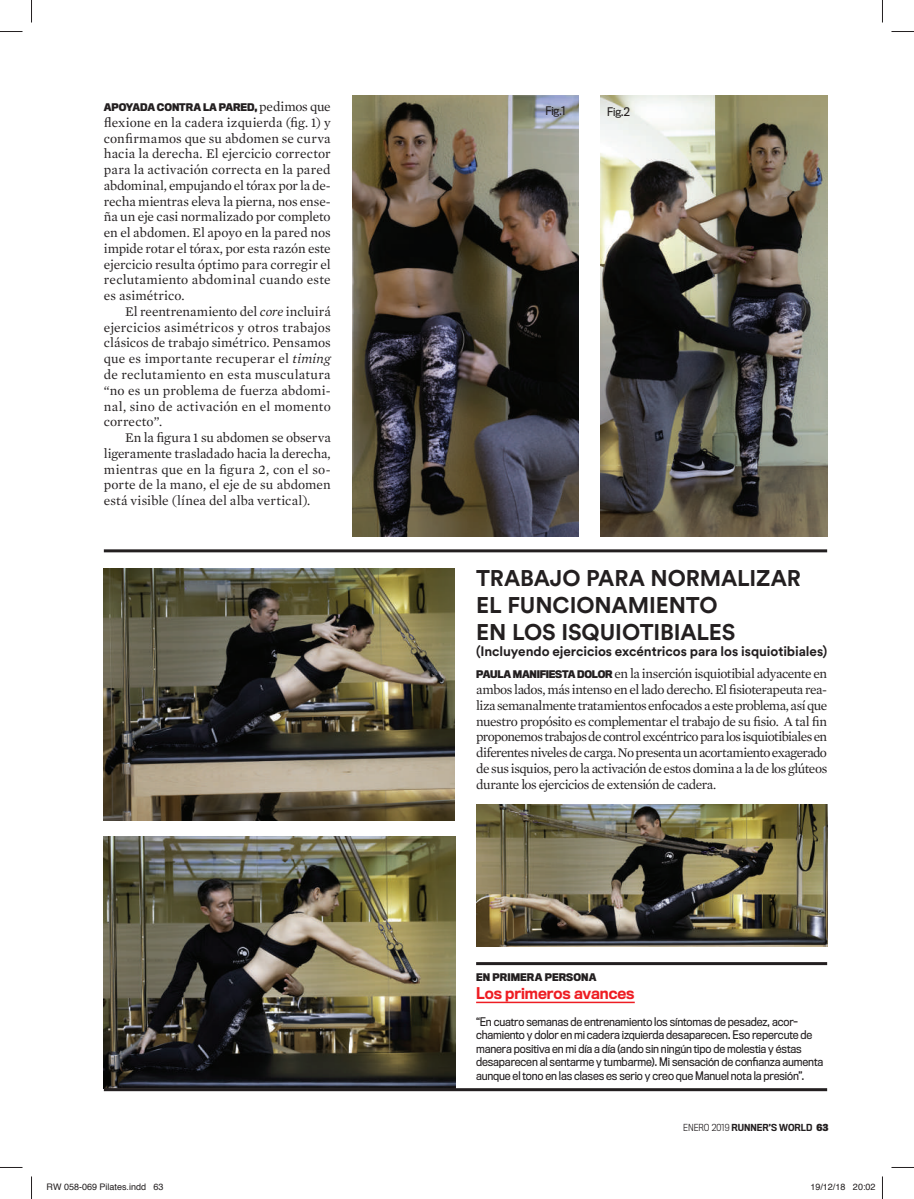
<style>
.page{position:relative;width:914px;height:1199px;background:#fff}
.page>*{position:absolute;margin:0;border:0;box-sizing:border-box;transform-origin:0 0}
.t1{font:700 22.5px/27px "Circular Std";letter-spacing:-.005em;color:#231f20}
.t2{font:500 15px "Titling Gothic FB Narrow";color:#ee1d23}
.t3{font:13.5px/15.8px "Mercury Text G1";letter-spacing:.005em;color:#231f20;text-align:justify}
.t4{font:700 13.5px "Circular Std";letter-spacing:-.005em;color:#231f20}
.t5{font:10.95px/13.5px "Titling Gothic FB Narrow";letter-spacing:-.01em;color:#231f20}
.t6{font:700 9.75px "Titling Gothic FB Narrow";color:#231f20}
.t7{font:9px "Helvetica";color:#231f20}
.t8{font:500 9px "Titling Gothic FB Narrow";color:#231f20}
.s1{font-family:"Mercury Text G1";font-weight:400;font-size:13.5px}
.s2{font-style:italic}
.s3{font-family:"Titling Gothic FB Narrow";font-weight:700;font-size:9.75px}
.s4{font-weight:300}
.s5{font-weight:700}
</style>
<div class="page">
<hr style="left:476px;top:1001px;width:158px;height:2px;background:#ee1d23">
<img style="left:352px;top:95px;width:227px;height:441px">
<img style="left:600px;top:95px;width:227px;height:441px">
<img style="left:104px;top:568px;width:351px;height:252px">
<img style="left:104px;top:836px;width:351px;height:252px">
<img style="left:476px;top:804px;width:351px;height:142px">
<hr style="left:104px;top:549px;width:723px;height:3px;background:#231f20">
<hr style="left:476px;top:962px;width:351px;height:3px;background:#231f20">
<hr style="left:104px;top:1088px;width:723px;height:3px;background:#231f20">
<svg style="left:0;top:31px;width:22px;height:1px"></svg>
<svg style="left:891px;top:31px;width:22px;height:1px"></svg>
<svg style="left:0;top:1167px;width:22px;height:1px"></svg>
<svg style="left:891px;top:1167px;width:22px;height:1px"></svg>
<svg style="left:31px;top:0;width:1px;height:22px"></svg>
<svg style="left:31px;top:1176px;width:1px;height:22px"></svg>
<svg style="left:882px;top:0;width:1px;height:22px"></svg>
<svg style="left:882px;top:1176px;width:1px;height:22px"></svg>
<p class="t6" style="left:104px;top:102px;width:228px">APOYADA CONTRA LA PARED, <span class="s1">pedimos que</span></p>
<p class="t3" style="left:104px;top:114px;width:228px">flexione en la cadera izquierda (fig. 1) y confirmamos que su abdomen se curva hacia la derecha. El ejercicio corrector para la activación correcta en la pared abdominal, empujando el tórax por la de&shy;recha mientras eleva la pierna, nos ense&shy;ña un eje casi normalizado por completo en el abdomen. El apoyo en la pared nos impide rotar el tórax, por esta razón este ejercicio resulta óptimo para corregir el reclutamiento abdominal cuando este es asimétrico.</p>
<p class="t3" style="left:104px;top:303px;width:228px;text-indent:21px">El reentrenamiento del <span class="s2">core</span> incluirá ejercicios asimétricos y otros trabajos clásicos de trabajo simétrico. Pensamos que es importante recuperar el <span class="s2">timing </span>de reclutamiento en esta musculatura “no es un problema de fuerza abdomi&shy;nal, sino de activación en el momento correcto”.</p>
<p class="t3" style="left:104px;top:429px;width:228px;text-indent:21px">En la figura 1 su abdomen se observa ligeramente trasladado hacia la derecha, mientras que en la figura 2, con el so&shy;porte de la mano, el eje de su abdomen está visible (línea del alba vertical).</p>
<p class="t5" style="left:545px;top:105px;width:22px">Fig.1</p>
<p class="t5" style="left:607px;top:105px;width:24px">Fig.2</p>
<h1 class="t1" style="left:476px;top:564px;width:326px">TRABAJO PARA NORMALIZAR<br>EL FUNCIONAMIENTO<br>EN LOS ISQUIOTIBIALES</h1>
<p class="t4" style="left:476px;top:642px;width:352px">(Incluyendo ejercicios excéntricos para los isquiotibiales)</p>
<p class="t3" style="left:476px;top:665px;width:352px"><span class="s3">PAULA MANIFIESTA DOLOR</span> en la inserción isquiotibial adyacente en ambos lados, más intenso en el lado derecho. El fisioterapeuta rea&shy;liza semanalmente tratamientos enfocados a este problema, así que nuestro propósito es complementar el trabajo de su fisio. A tal fin proponemos trabajos de control excéntrico para los isquiotibiales en diferentes niveles de carga. No presenta un acortamiento exagerado de sus isquios, pero la activación de estos domina a la de los glúteos durante los ejercicios de extensión de cadera.</p>
<p class="t6" style="left:476px;top:971px;width:122px">EN PRIMERA PERSONA</p>
<p class="t2" style="left:476px;top:984px;width:160px">Los primeros avances</p>
<p class="t5" style="left:476px;top:1014px;width:348px">“En cuatro semanas de entrenamiento los síntomas de pesadez, acor&shy;chamiento y dolor en mi cadera izquierda desaparecen. Eso repercute de manera positiva en mi día a día (ando sin ningún tipo de molestia y éstas desaparecen al sentarme y tumbarme). Mi sensación de confianza aumenta aunque el tono en las clases es serio y creo que Manuel nota la presión”.</p>
<p class="t8" style="left:683px;top:1122px;width:147px"><span class="s4">ENERO 2019</span> RUNNER’S WORLD <span class="s5">63</span></p>
<p class="t7" style="left:46px;top:1179px;width:119px">RW 058-069 Pilates.indd 63</p>
<p class="t7" style="left:810px;top:1179px;width:67px">19/12/18 20:02</p>
</div>
